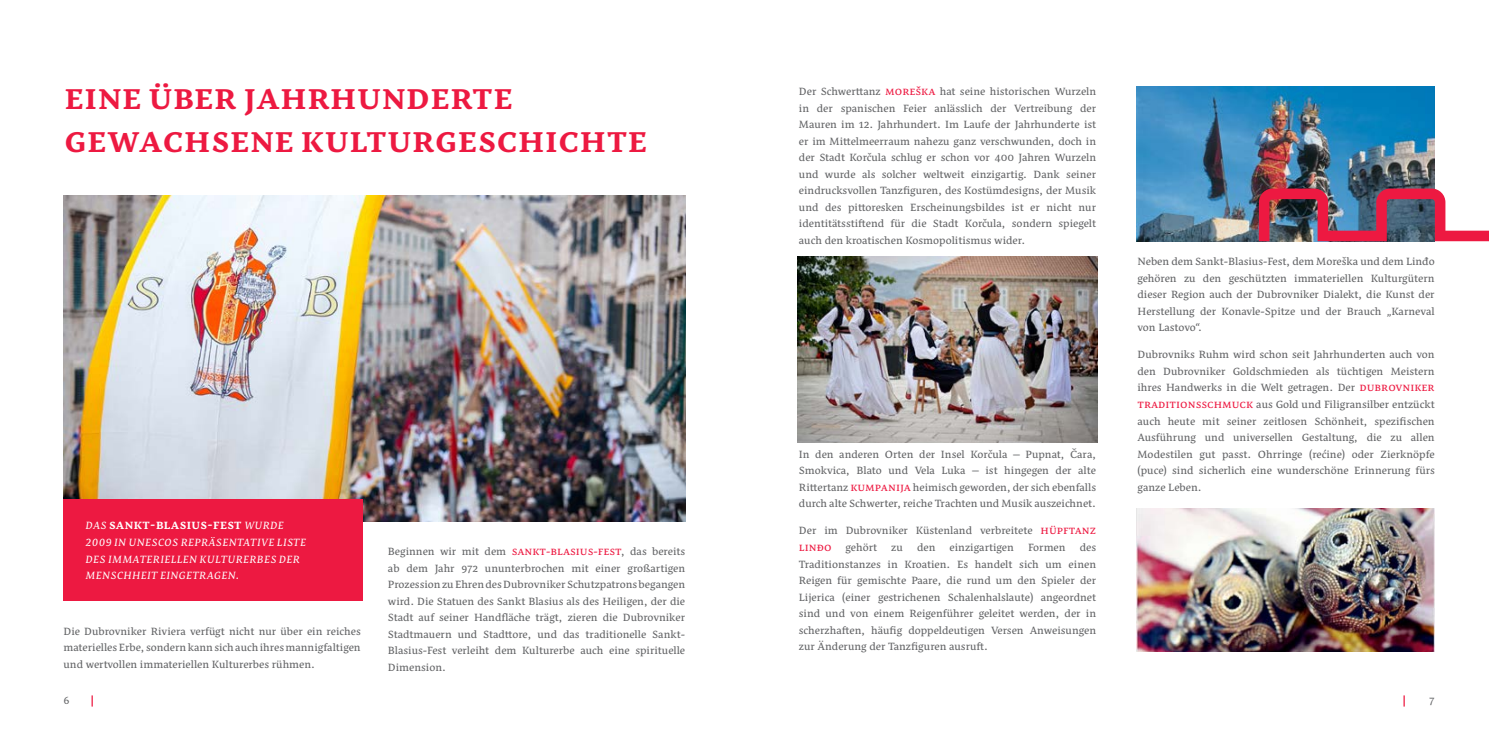
<style>
.page{position:relative;width:1489px;height:745px;background:#fff}
.page>*{position:absolute;margin:0;border:0;box-sizing:border-box;transform-origin:0 0}
.t1{font:700 37.5px/42.5px "Nassim Latn";letter-spacing:.035em;color:#ed1941}
.t2{font:13.75px/16.5px "Nassim Latn";color:#636466;text-align:justify}
.t3{font:italic 13.75px/16.5px "Nassim Latn";letter-spacing:.035em;color:#fff}
.s1{font-weight:700;font-style:normal}
.s2{color:#ed1941}
</style>
<div class="page">
<img style="left:63px;top:196px;width:622px;height:325px">
<div style="left:63px;top:499px;width:300px;height:101px;background:#ed1941"></div>
<img style="left:1136px;top:87px;width:298px;height:154px">
<img style="left:797px;top:256px;width:300px;height:186px">
<img style="left:1258px;top:188px;width:230px;height:53px">
<img style="left:1136px;top:508px;width:297px;height:142px">
<h1 class="t1" style="left:65px;top:75px;width:583px">EINE ÜBER JAHRHUNDERTE<br>GEWACHSENE KULTURGESCHICHTE</h1>
<p class="t3" style="left:86px;top:516px;width:222px">DAS <span class="s1">SANKT-BLASIUS-FEST</span> WURDE<br>2009 IN UNESCOS REPRÄSENTATIVE LISTE<br>DES IMMATERIELLEN KULTURERBES DER<br>MENSCHHEIT EINGETRAGEN.</p>
<p class="t2" style="left:63px;top:623px;width:299px">Die Dubrovniker Riviera verfügt nicht nur über ein reiches materielles Erbe, sondern kann sich auch ihres mannigfaltigen und wertvollen immateriellen Kulturerbes rühmen.</p>
<p class="t2" style="left:388px;top:543px;width:299px">Beginnen wir mit dem <span class="s2">sankt-blasius-fest</span>, das bereits ab dem Jahr 972 ununterbrochen mit einer großartigen Prozession zu Ehren des Dubrovniker Schutzpatrons begangen wird. Die Statuen des Sankt Blasius als des Heiligen, der die Stadt auf seiner Handfläche trägt, zieren die Dubrovniker Stadtmauern und Stadttore, und das traditionelle Sankt-Blasius-Fest verleiht dem Kulturerbe auch eine spirituelle Dimension.</p>
<p class="t2" style="left:798px;top:84px;width:299px">Der Schwerttanz <span class="s2">moreška</span> hat seine historischen Wurzeln in der spanischen Feier anlässlich der Vertreibung der Mauren im 12. Jahrhundert. Im Laufe der Jahrhunderte ist er im Mittelmeerraum nahezu ganz verschwunden, doch in der Stadt Korčula schlug er schon vor 400 Jahren Wurzeln und wurde als solcher weltweit einzigartig. Dank seiner eindrucksvollen Tanzfiguren, des Kostümdesigns, der Musik und des pittoresken Erscheinungsbildes ist er nicht nur identitätsstiftend für die Stadt Korčula, sondern spiegelt auch den kroatischen Kosmopolitismus wider.</p>
<p class="t2" style="left:798px;top:446px;width:299px">In den anderen Orten der Insel Korčula – Pupnat, Čara, Smokvica, Blato und Vela Luka – ist hingegen der alte Rittertanz <span class="s2">kumpanija</span> heimisch geworden, der sich ebenfalls durch alte Schwerter, reiche Trachten und Musik auszeichnet.</p>
<p class="t2" style="left:798px;top:523px;width:299px">Der im Dubrovniker Küstenland verbreitete <span class="s2">hüpftanz linđo</span> gehört zu den einzigartigen Formen des Traditionstanzes in Kroatien. Es handelt sich um einen Reigen für gemischte Paare, die rund um den Spieler der Lijerica (einer gestrichenen Schalenhalslaute) angeordnet sind und von einem Reigenführer geleitet werden, der in scherzhaften, häufig doppeldeutigen Versen Anweisungen zur Änderung der Tanzfiguren ausruft.</p>
<p class="t2" style="left:1137px;top:254px;width:299px">Neben dem Sankt-Blasius-Fest, dem Moreška und dem Linđo gehören zu den geschützten immateriellen Kulturgütern dieser Region auch der Dubrovniker Dialekt, die Kunst der Herstellung der Konavle-Spitze und der Brauch „Karneval von Lastovo“.</p>
<p class="t2" style="left:1137px;top:347px;width:299px">Dubrovniks Ruhm wird schon seit Jahrhunderten auch von den Dubrovniker Goldschmieden als tüchtigen Meistern ihres Handwerks in die Welt getragen. Der <span class="s2">dubrovniker traditionsschmuck</span> aus Gold und Filigransilber entzückt auch heute mit seiner zeitlosen Schönheit, spezifischen Ausführung und universellen Gestaltung, die zu allen Modestilen gut passt. Ohrringe (rećine) oder Zierknöpfe (puce) sind sicherlich eine wunderschöne Erinnerung fürs ganze Leben.</p>
<p class="t2" style="left:63px;top:692px;width:8px">6</p>
<p class="t2" style="left:1429px;top:692px;width:7px">7</p>
</div>
